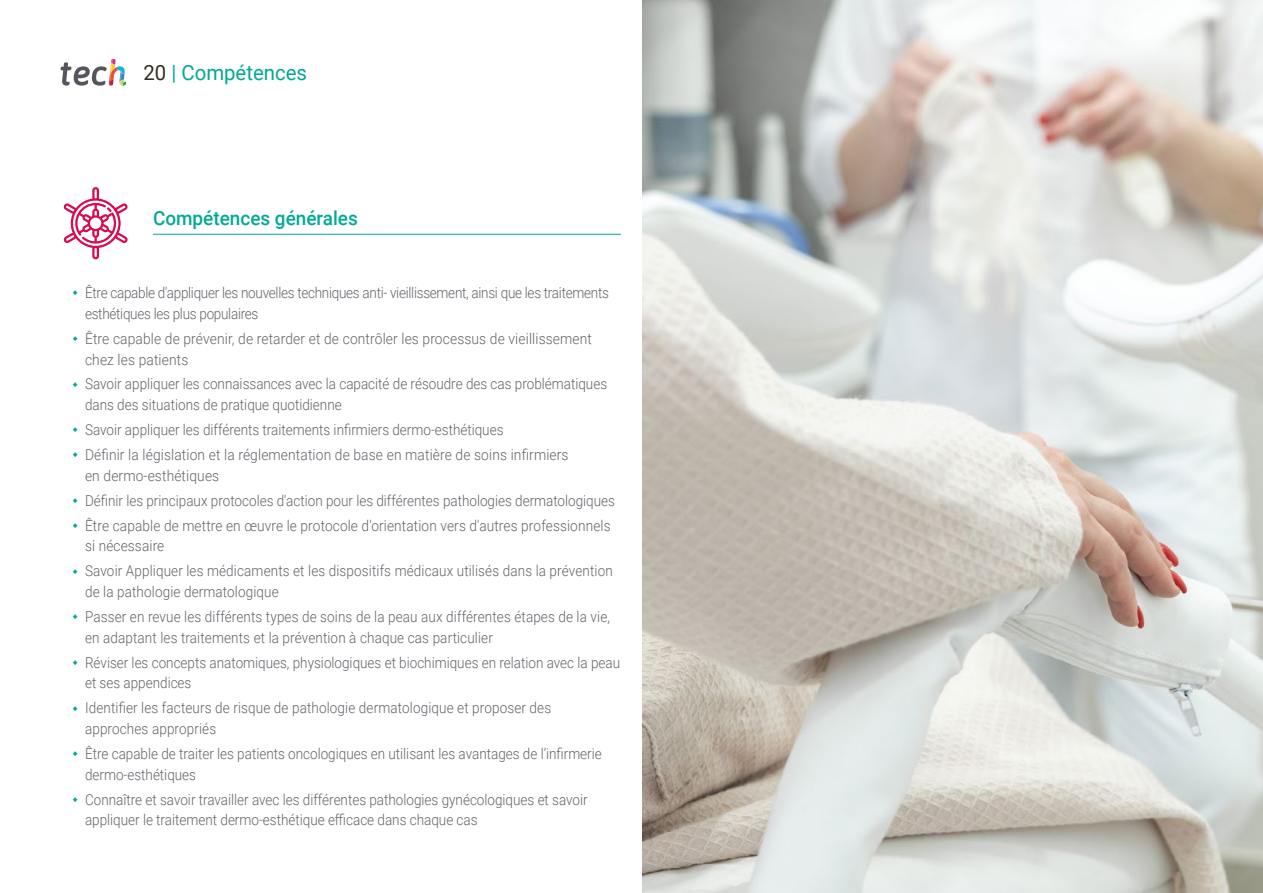
<style>
.page{position:relative;width:1263px;height:893px;background:#fff}
.page>*{position:absolute;margin:0;border:0;box-sizing:border-box;transform-origin:0 0}
.t1{font:21px "Roboto";color:#00a996}
.t2{font:500 19.5px "Roboto";color:#00a996}
.t3{font:300 15px/24.9px "Roboto";color:#61646a;scale:.9 1}
.t4{font:300 15px/24.9px "Roboto";color:#61646a;scale:.92 1}
.t5{font:300 15px/20.7px "Roboto";letter-spacing:-.02em;color:#61646a;scale:.9 1}
.t6{font:300 15px/24.9px "Roboto";color:#61646a;scale:.91 1}
.s1{color:#312e20}
</style>
<div class="page">
<hr style="left:153px;top:234px;width:468px;height:1px;background:#00a996">
<svg style="left:63px;top:187px;width:65px;height:72px"></svg>
<svg style="left:61px;top:59px;width:65px;height:27px"></svg>
<img style="left:642px;top:0;width:621px;height:893px">
<h1 class="t1" style="left:144px;top:57px;width:165px"><span class="s1">20</span> | Compétences</h1>
<h2 class="t2" style="left:153px;top:205px;width:206px">Compétences générales</h2>
<p class="t5" style="left:85px;top:282px;width:584px">Être capable d'appliquer les nouvelles techniques anti- vieillissement, ainsi que les traitements esthétiques les plus populaires</p>
<p class="t4" style="left:85px;top:328px;width:552px;line-height:20.7px">Être capable de prévenir, de retarder et de contrôler les processus de vieillissement chez les patients</p>
<p class="t3" style="left:85px;top:373px;width:582px;line-height:20.7px">Savoir appliquer les connaissances avec la capacité de résoudre des cas problématiques dans des situations de pratique quotidienne</p>
<p class="t3" style="left:85px;top:417px;width:539px">Savoir appliquer les différents traitements infirmiers dermo-esthétiques<br>Définir la législation et la réglementation de base en matière de soins infirmiers</p>
<p class="t4" style="left:85px;top:462px;width:578px">en dermo-esthétiques<br>Définir les principaux protocoles d'action pour les différentes pathologies dermatologiques<br>Être capable de mettre en œuvre le protocole d'orientation vers d'autres professionnels</p>
<p class="t6" style="left:85px;top:533px;width:581px">si nécessaire<br>Savoir Appliquer les médicaments et les dispositifs médicaux utilisés dans la prévention</p>
<p class="t3" style="left:85px;top:579px;width:585px">de la pathologie dermatologique<br>Passer en revue les différents types de soins de la peau aux différentes étapes de la vie,</p>
<p class="t3" style="left:85px;top:624px;width:596px">en adaptant les traitements et la prévention à chaque cas particulier<br>Réviser les concepts anatomiques, physiologiques et biochimiques en relation avec la peau</p>
<p class="t3" style="left:85px;top:670px;width:519px">et ses appendices<br>Identifier les facteurs de risque de pathologie dermatologique et proposer des</p>
<p class="t3" style="left:85px;top:716px;width:576px">approches appropriés<br>Être capable de traiter les patients oncologiques en utilisant les avantages de l’infirmerie</p>
<p class="t3" style="left:85px;top:761px;width:560px">dermo-esthétiques<br>Connaître et savoir travailler avec les différentes pathologies gynécologiques et savoir</p>
<p class="t3" style="left:85px;top:807px;width:438px">appliquer le traitement dermo-esthétique efficace dans chaque cas</p>
</div>
